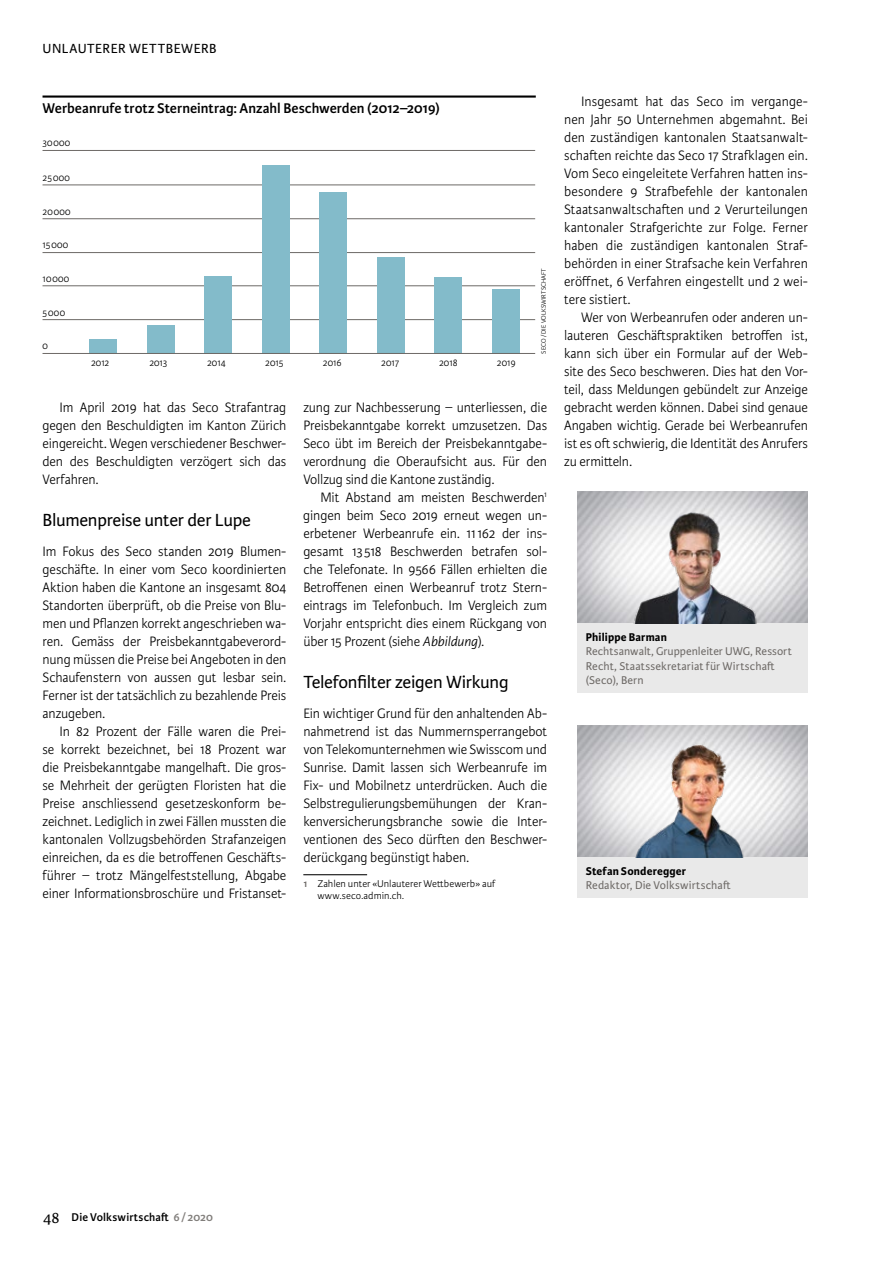
<style>
.page{position:relative;width:893px;height:1263px;background:#fff}
.page>*{position:absolute;margin:0;border:0;box-sizing:border-box;transform-origin:0 0}
.t1{font:18.75px "Karmina Sans";letter-spacing:-.015em;color:#000}
.t2{font:600 15px "Karmina Sans";color:#000}
.t3{font:300 14.55px/18px "Karmina Sans";letter-spacing:-.005em;color:#000;text-align:justify;scale:.96 1}
.t4{font:14.1px "Karmina Sans";letter-spacing:.04em;color:#000}
.t5{font:12px/14.4px "Karmina Sans";letter-spacing:.01em;color:#6d6966}
.t6{font:700 12px "Karmina Sans";letter-spacing:.015em;color:#000}
.t7{font:600 12px "Karmina Sans";letter-spacing:.01em;color:#000}
.t8{font:300 10.5px "Karmina Sans";letter-spacing:.005em;color:#000;scale:.95 1}
.t9{font:300 10.5px/12.3px "Karmina Sans";letter-spacing:.005em;color:#000}
.t10{font:300 6.75px "Karmina Sans";letter-spacing:.01em;color:#000}
.s1{font-style:italic}
.s2{font-weight:600;color:#6d6966}
.s3{font-family:"Karmina";font-weight:400;font-size:16.5px}
.s4{color:#817e7b}
</style>
<div class="page">
<img style="left:577px;top:491px;width:231px;height:132px">
<div style="left:577px;top:623px;width:231px;height:69px;background:#e9e9e9"></div>
<img style="left:577px;top:726px;width:231px;height:131px">
<div style="left:577px;top:857px;width:231px;height:41px;background:#e9e9e9"></div>
<img style="left:583px;top:734px;width:223px;height:123px">
<hr style="left:43px;top:95px;width:493px;height:3px;background:#000">
<hr style="left:303px;top:874px;width:64px;height:1px;background:#000">
<hr style="left:43px;top:319px;width:492px;height:1px;background:#6d6966">
<hr style="left:43px;top:286px;width:492px;height:1px;background:#6d6966">
<hr style="left:43px;top:252px;width:492px;height:1px;background:#6d6966">
<hr style="left:43px;top:218px;width:492px;height:1px;background:#6d6966">
<hr style="left:43px;top:185px;width:492px;height:1px;background:#6d6966">
<hr style="left:43px;top:150px;width:492px;height:1px;background:#6d6966">
<div style="left:89px;top:339px;width:28px;height:14px;background:#83bbca"></div>
<div style="left:147px;top:325px;width:27px;height:28px;background:#83bbca"></div>
<div style="left:205px;top:276px;width:27px;height:77px;background:#83bbca"></div>
<div style="left:262px;top:165px;width:27px;height:188px;background:#83bbca"></div>
<div style="left:320px;top:192px;width:27px;height:161px;background:#83bbca"></div>
<div style="left:377px;top:257px;width:27px;height:96px;background:#83bbca"></div>
<div style="left:435px;top:277px;width:27px;height:76px;background:#83bbca"></div>
<div style="left:492px;top:289px;width:28px;height:64px;background:#83bbca"></div>
<hr style="left:43px;top:353px;width:492px;height:1px;background:#6d6966">
<img style="left:583px;top:500px;width:223px;height:123px">
<p class="t4" style="left:43px;top:41px;width:175px">UNLAUTERER WETTBEWERB</p>
<p class="t2" style="left:43px;top:100px;width:399px">Werbeanrufe trotz Sterneintrag: Anzahl Beschwerden (2012–2019)</p>
<p class="t8" style="left:43px;top:137px;width:31px">30000</p>
<p class="t8" style="left:43px;top:172px;width:30px">25000</p>
<p class="t8" style="left:43px;top:206px;width:31px">20000</p>
<p class="t8" style="left:43px;top:239px;width:29px">15000</p>
<p class="t8" style="left:43px;top:273px;width:30px">10000</p>
<p class="t8" style="left:43px;top:307px;width:25px">5000</p>
<p class="t8" style="left:43px;top:340px;width:7px">0</p>
<p class="t8" style="left:91px;top:357px;width:21px">2012</p>
<p class="t8" style="left:149px;top:357px;width:20px">2013</p>
<p class="t8" style="left:207px;top:357px;width:21px">2014</p>
<p class="t8" style="left:265px;top:357px;width:21px">2015</p>
<p class="t8" style="left:323px;top:357px;width:21px">2016</p>
<p class="t8" style="left:381px;top:357px;width:20px">2017</p>
<p class="t8" style="left:439px;top:357px;width:21px">2018</p>
<p class="t8" style="left:497px;top:357px;width:21px">2019</p>
<p class="t10" style="left:540px;top:354px;width:87px;rotate:-90deg">SECO / DIE VOLKSWIRTSCHAFT</p>
<p class="t3" style="left:43px;top:399px;width:255px;text-indent:17px">Im April 2019 hat das Seco Strafantrag gegen den Beschuldigten im Kanton Zürich eingereicht. Wegen verschiedener Beschwer&shy;den des Beschuldigten verzögert sich das Verfahren.</p>
<p class="t1" style="left:43px;top:510px;width:210px">Blumenpreise unter der Lupe</p>
<p class="t3" style="left:43px;top:543px;width:255px">Im Fokus des Seco standen 2019 Blumen&shy;geschäfte. In einer vom Seco koordinierten Aktion haben die Kantone an insgesamt 804<br>Standorten überprüft, ob die Preise von Blu&shy;men und Pflanzen korrekt angeschrieben wa&shy;ren. Gemäss der Preisbekanntgabeverord&shy;nung müssen die Preise bei Angeboten in den Schaufenstern von aussen gut lesbar sein.<br>Ferner ist der tatsächlich zu bezahlende Preis anzugeben.</p>
<p class="t3" style="left:43px;top:723px;width:255px;text-indent:17px">In 82 Prozent der Fälle waren die Prei&shy;se korrekt bezeichnet, bei 18 Prozent war die Preisbekanntgabe mangelhaft. Die gros&shy;se Mehrheit der gerügten Floristen hat die Preise anschliessend gesetzeskonform be&shy;zeichnet. Lediglich in zwei Fällen mussten die kantonalen Vollzugsbehörden Strafanzeigen einreichen, da es die betroffenen Geschäfts&shy;führer – trotz Mängelfeststellung, Abgabe einer Informationsbroschüre und Fristanset-</p>
<p class="t3" style="left:303px;top:399px;width:255px">zung zur Nachbesserung – unterliessen, die Preisbekanntgabe korrekt umzusetzen. Das Seco übt im Bereich der Preisbekanntgabe&shy;verordnung die Oberaufsicht aus. Für den Vollzug sind die Kantone zuständig.</p>
<p class="t3" style="left:303px;top:489px;width:255px;text-indent:17px">Mit Abstand am meisten Beschwerden<sup>1 </sup>gingen beim Seco 2019 erneut wegen un&shy;erbetener Werbeanrufe ein. 11162 der ins&shy;gesamt 13518 Beschwerden betrafen sol&shy;che Telefonate. In 9566 Fällen erhielten die Betroffenen einen Werbeanruf trotz Stern&shy;eintrags im Telefonbuch. Im Vergleich zum Vorjahr entspricht dies einem Rückgang von über 15 Prozent (siehe <span class="s1">Abbildung</span>).</p>
<p class="t1" style="left:303px;top:672px;width:207px">Telefonfilter zeigen Wirkung</p>
<p class="t3" style="left:303px;top:705px;width:255px">Ein wichtiger Grund für den anhaltenden Ab&shy;nahmetrend ist das Nummernsperrangebot von Telekomunternehmen wie Swisscom und Sunrise. Damit lassen sich Werbeanrufe im Fix- und Mobilnetz unterdrücken. Auch die Selbstregulierungsbemühungen der Kran&shy;kenversicherungsbranche sowie die Inter&shy;ventionen des Seco dürften den Beschwer&shy;derückgang begünstigt haben.</p>
<p class="t9" style="left:317px;top:878px;width:179px;text-indent:-14px"><span class="s2">1</span> Zahlen unter «Unlauterer Wettbewerb» auf www.seco.admin.ch.</p>
<p class="t3" style="left:564px;top:93px;width:255px;text-indent:17px">Insgesamt hat das Seco im vergange&shy;nen Jahr 50 Unternehmen abgemahnt. Bei den zuständigen kantonalen Staatsanwalt&shy;schaften reichte das Seco 17 Strafklagen ein.<br>Vom Seco eingeleitete Verfahren hatten ins&shy;besondere 9 Strafbefehle der kantonalen Staatsanwaltschaften und 2 Verurteilungen kantonaler Strafgerichte zur Folge. Ferner haben die zuständigen kantonalen Straf&shy;behörden in einer Strafsache kein Verfahren eröffnet, 6 Verfahren eingestellt und 2 wei&shy;tere sistiert.</p>
<p class="t3" style="left:564px;top:309px;width:255px;text-indent:17px">Wer von Werbeanrufen oder anderen un&shy;lauteren Geschäftspraktiken betroffen ist, kann sich über ein Formular auf der Web&shy;site des Seco beschweren. Dies hat den Vor&shy;teil, dass Meldungen gebündelt zur Anzeige gebracht werden können. Dabei sind genaue Angaben wichtig. Gerade bei Werbeanrufen ist es oft schwierig, die Identität des Anrufers zu ermitteln.</p>
<p class="t6" style="left:586px;top:630px;width:83px">Philippe Barman</p>
<p class="t5" style="left:586px;top:644px;width:207px">Rechtsanwalt, Gruppenleiter UWG, Ressort<br>Recht, Staatssekretariat für Wirtschaft (Seco), Bern</p>
<p class="t6" style="left:586px;top:864px;width:102px">Stefan Sonderegger</p>
<p class="t5" style="left:586px;top:879px;width:146px">Redaktor, Die Volkswirtschaft</p>
<p class="t7" style="left:43px;top:1210px;width:171px"><span class="s3">48</span> Die Volkswirtschaft <span class="s4">6/2020</span></p>
</div>
